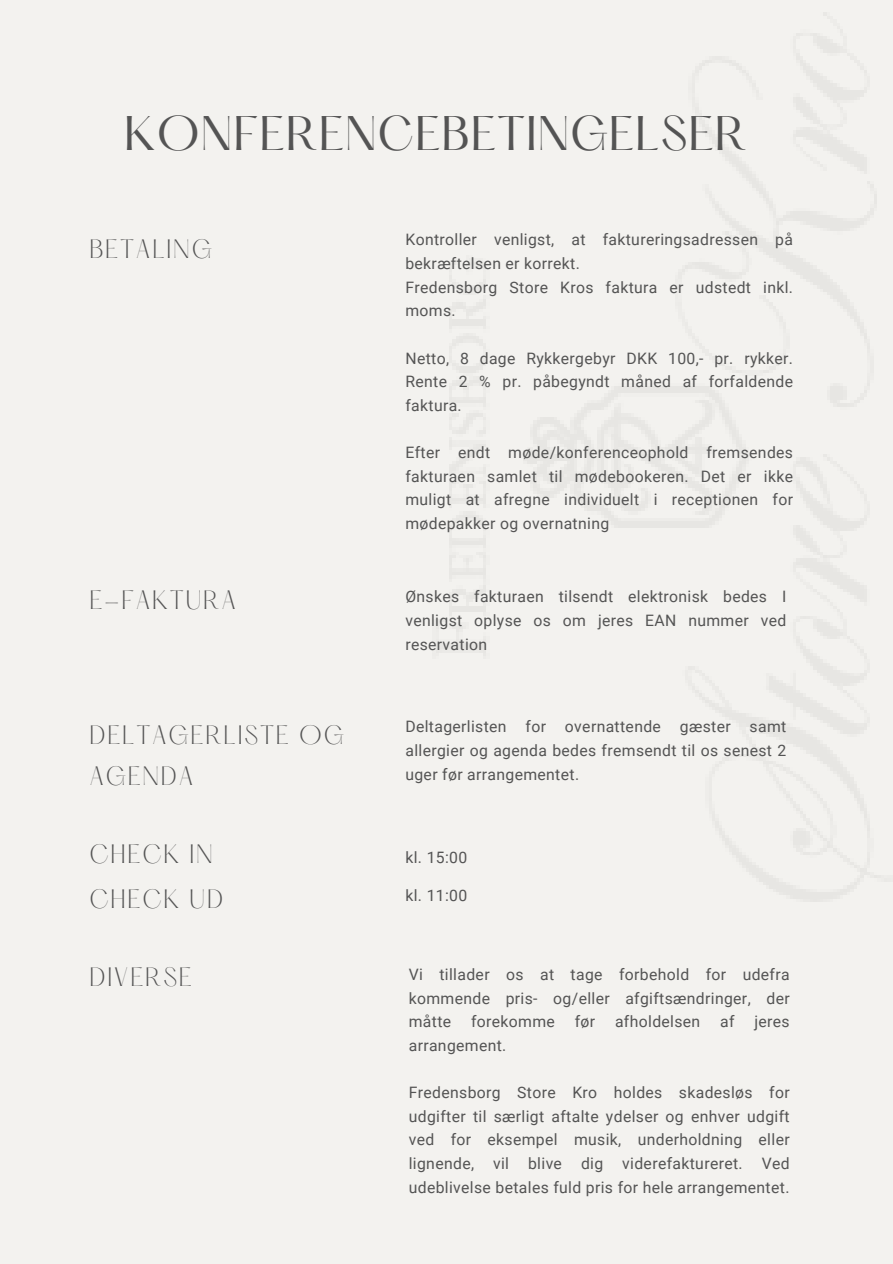
<style>
.page{position:relative;width:893px;height:1264px;background:#fff}
.page>*{position:absolute;margin:0;border:0;box-sizing:border-box;transform-origin:0 0}
.t1{font:42.45px "Hatton";letter-spacing:.02em;color:#545454}
.t2{font:300 23.25px/40.5px "Hatton";letter-spacing:.075em;color:#545454}
.t3{font:15.75px/23.7px "Roboto";letter-spacing:.025em;color:#545454;text-align:justify}
</style>
<div class="page">
<div style="left:0;top:0;width:892px;height:1263px;background:#f3f2ef"></div>
<p class="t1" style="left:124px;top:114px;width:624px">KONFERENCEBETINGELSER</p>
<p class="t2" style="left:89px;top:231px;width:124px">BETALING</p>
<p class="t3" style="left:405px;top:228px;width:389px">Kontroller venligst, at faktureringsadressen på bekræftelsen er korrekt.</p>
<h1 class="t3" style="left:405px;top:275px;width:389px">Fredensborg Store Kros faktura er udstedt inkl. moms.</h1>
<p class="t3" style="left:405px;top:346px;width:389px">Netto, 8 dage Rykkergebyr DKK 100,- pr. rykker.<br>Rente 2 % pr. påbegyndt måned af forfaldende faktura.</p>
<p class="t3" style="left:405px;top:441px;width:389px">Efter endt møde/konferenceophold fremsendes fakturaen samlet til mødebookeren. Det er ikke muligt at afregne individuelt i receptionen for mødepakker og overnatning</p>
<h2 class="t2" style="left:89px;top:582px;width:148px">E-FAKTURA</h2>
<p class="t3" style="left:405px;top:585px;width:382px">Ønskes fakturaen tilsendt elektronisk bedes I venligst oplyse os om jeres EAN nummer ved reservation</p>
<h2 class="t2" style="left:89px;top:717px;width:256px">DELTAGERLISTE OG<br>AGENDA</h2>
<h2 class="t2" style="left:89px;top:836px;width:125px">CHECK IN</h2>
<h2 class="t2" style="left:89px;top:880px;width:135px">CHECK UD</h2>
<p class="t3" style="left:405px;top:715px;width:382px">Deltagerlisten for overnattende gæster samt allergier og agenda bedes fremsendt til os senest 2 uger før arrangementet.</p>
<p class="t3" style="left:405px;top:845px;width:63px">kl. 15:00</p>
<h2 class="t3" style="left:405px;top:884px;width:63px">kl. 11:00</h2>
<p class="t2" style="left:89px;top:959px;width:104px">DIVERSE</p>
<h2 class="t3" style="left:409px;top:962px;width:382px">Vi tillader os at tage forbehold for udefra kommende pris- og/eller afgiftsændringer, der måtte</h2>
<h2 class="t3" style="left:471px;top:1009px;width:85px">forekomme</h2>
<h2 class="t3" style="left:574px;top:1009px;width:22px">før</h2>
<h2 class="t3" style="left:615px;top:1009px;width:87px">afholdelsen</h2>
<h2 class="t3" style="left:720px;top:1009px;width:16px">af</h2>
<h2 class="t3" style="left:754px;top:1009px;width:37px">jeres</h2>
<h2 class="t3" style="left:409px;top:1033px;width:99px">arrangement.</h2>
<p class="t3" style="left:409px;top:1080px;width:382px">Fredensborg Store Kro holdes skadesløs for udgifter til særligt aftalte ydelser og enhver udgift ved for eksempel musik, underholdning eller lignende, vil blive dig viderefaktureret. Ved udeblivelse betales fuld pris for hele arrangementet.</p>
</div>
